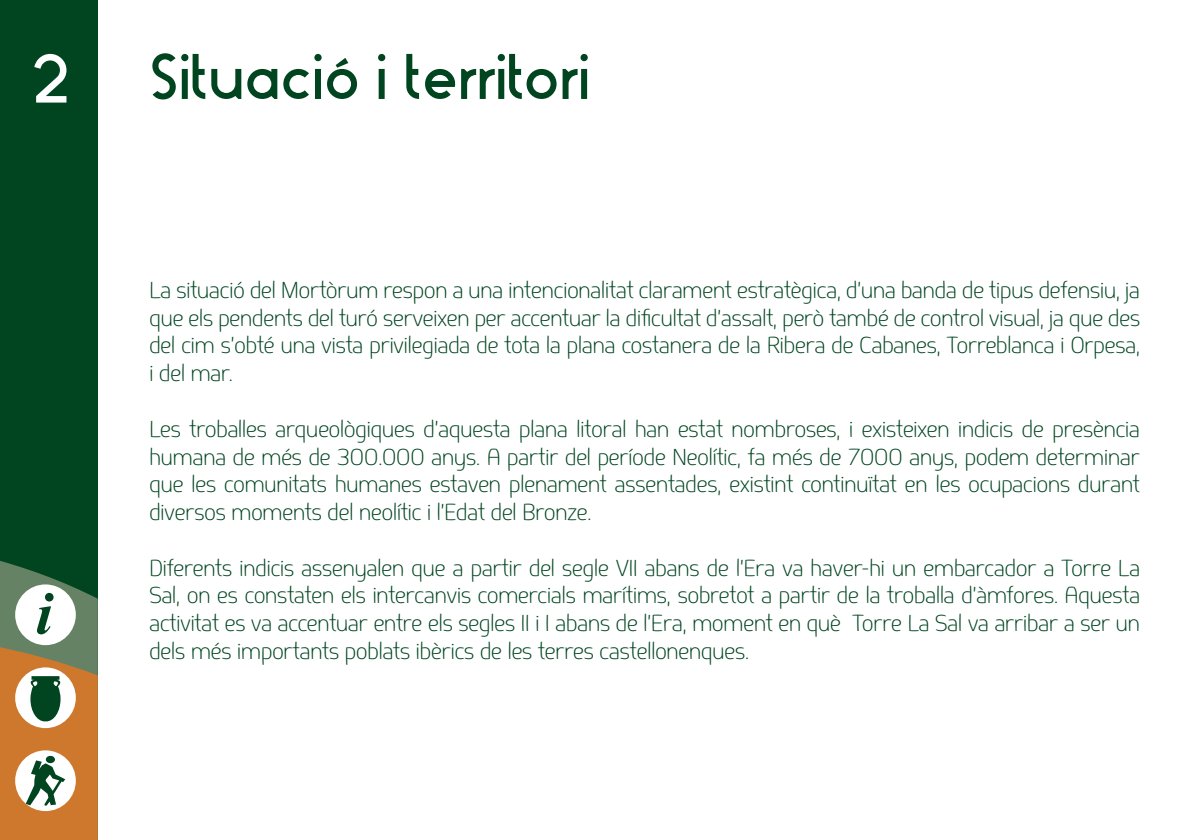
<style>
.page{position:relative;width:1191px;height:840px;background:#fff}
.page>*{position:absolute;margin:0;border:0;box-sizing:border-box;transform-origin:0 0}
.t1{font:64.8px "Stark";color:#fff}
.t2{font:60px "Stark";letter-spacing:-.01em;color:#004520}
.t3{font:italic 700 60px "Times New Roman";color:#004520}
.t4{font:300 23px/27.6px "Springsteel";color:#004520;text-align:justify}
</style>
<div class="page">
<div style="left:0;top:0;width:98px;height:839px;background:#004520"></div>
<svg style="left:0;top:561px;width:98px;height:278px;background:#a18758"></svg>
<div style="left:15px;top:584px;width:61px;height:60px;background:#fff;border-radius:50%"></div>
<h1 class="t1" style="left:31px;top:29px;width:40px">2</h1>
<h2 class="t3" style="left:36px;top:571px;width:18px">i</h2>
<h2 class="t2" style="left:149px;top:31px;width:443px">Situació i territori</h2>
<p class="t4" style="left:149px;top:276px;width:992px">La situació del Mortòrum respon a una intencionalitat clarament estratègica, d’una banda de tipus defensiu, ja que els pendents del turó serveixen per accentuar la dificultat d’assalt, però també de control visual, ja que des del cim s’obté una vista privilegiada de tota la plana costanera de la Ribera de Cabanes, Torreblanca i Orpesa, i del mar.</p>
<p class="t4" style="left:149px;top:415px;width:992px">Les troballes arqueològiques d’aquesta plana litoral han estat nombroses, i existeixen indicis de presència humana de més de 300.000 anys. A partir del període Neolític, fa més de 7000 anys, podem determinar que les comunitats humanes estaven plenament assentades, existint continuïtat en les ocupacions durant diversos moments del neolític i l’Edat del Bronze.</p>
<p class="t4" style="left:149px;top:553px;width:992px">Diferents indicis assenyalen que a partir del segle VII abans de l’Era va haver-hi un embarcador a Torre La Sal, on es constaten els intercanvis comercials marítims, sobretot a partir de la troballa d’àmfores. Aquesta activitat es va accentuar entre els segles II i I abans de l’Era, moment en què Torre La Sal va arribar a ser un dels més importants poblats ibèrics de les terres castellonenques.</p>
</div>
